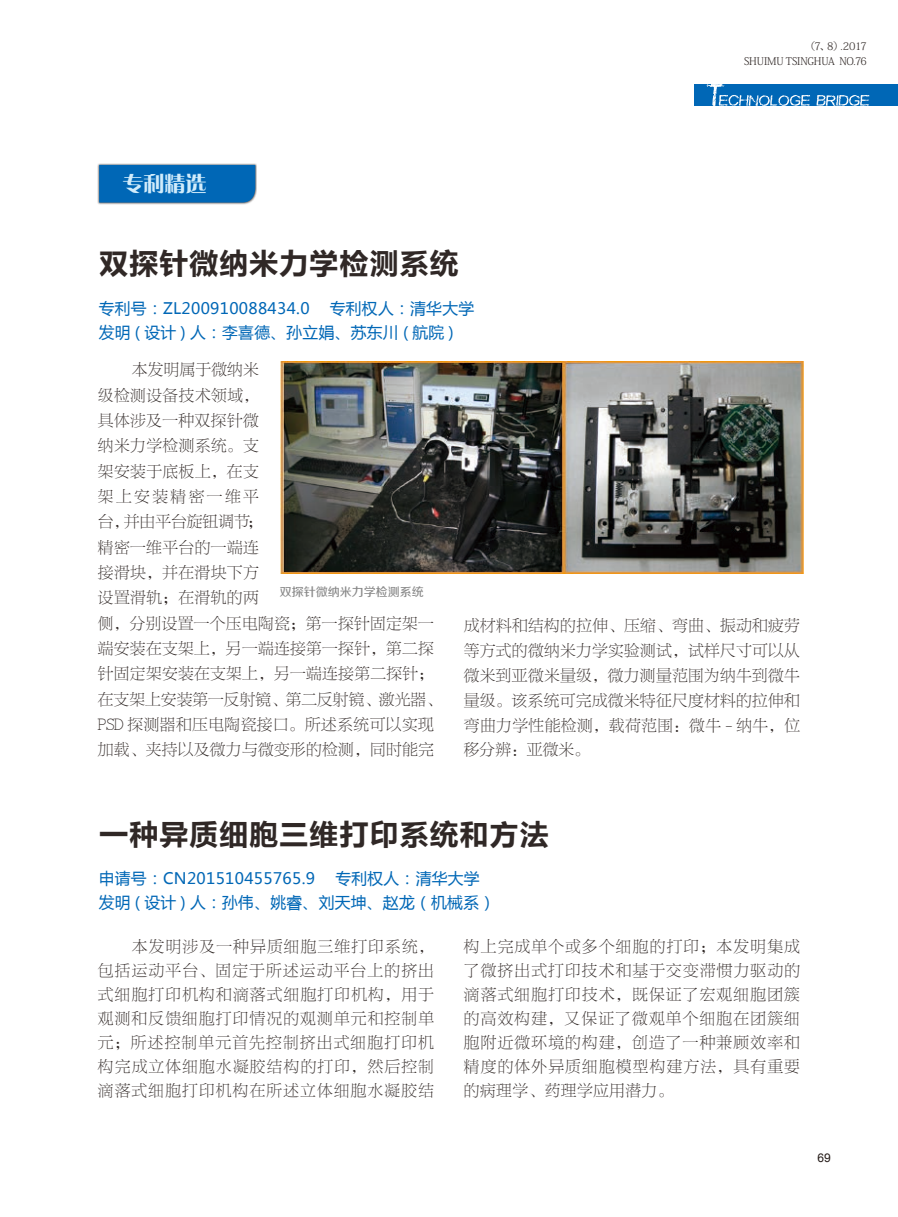
<style>
.page{position:relative;width:898px;height:1217px;background:#fff}
.page>*{position:absolute;margin:0;border:0;box-sizing:border-box;transform-origin:0 0}
.t1{font:30px "FZLTCHJW GB1 0";color:#302826}
.t2{font:21px "FZCQJW GB1 0";color:#d1ecfb}
.t3{font:15.75px/25.3px "FZNBSJW GB1 0";letter-spacing:.025em;color:#302826;text-align:justify}
.t4{font:15.75px/24px "Microsoft Ya Hei";letter-spacing:.02em;color:#0067b6}
.t5{font:12px "FZZZHUNHJW GB1 0";color:#898989}
.t6{font:12px "Arial";color:#231916}
.t7{font:10.5px/15px "Adobe Fangsong Std";letter-spacing:-.03em;color:#302826;text-align:right}
</style>
<div class="page">
<svg style="left:694px;top:84px;width:203px;height:22px;background:#227bbf"></svg>
<div style="left:97px;top:163px;width:160px;height:41px;background:#231916;opacity:.75"></div>
<div style="left:99px;top:165px;width:156px;height:37px;background:#0067b6"></div>
<img style="left:280px;top:362px;width:523px;height:211px">
<h2 class="t2" style="left:122px;top:172px;width:85px">专利精选</h2>
<h1 class="t1" style="left:99px;top:247px;width:361px">双探针微纳米力学检测系统</h1>
<p class="t4" style="left:99px;top:295px;width:377px;text-indent:231px">专利权人：清华大学发明 ( 设计 ) 人：李喜德、孙立娟、苏东川 ( 航院 )</p>
<p class="t4" style="left:99px;top:295px;width:212px">专利号：ZL200910088434.0</p>
<p class="t7" style="left:743px;top:39px;width:124px">（7、8）.2017<br>SHUIMU TSINGHUA NO.76</p>
<p class="t3" style="left:98px;top:357px;width:345px;text-align:left;text-indent:34px">本发明属于微纳米<br>级检测设备技术领域，<br>具体涉及一种双探针微<br>纳米力学检测系统。支<br>架安装于底板上，在支<br>架上安装精密一维平<br>台，并由平台旋钮调节；<br>精密一维平台的一端连<br>接滑块，并在滑块下方<br>设置滑轨；在滑轨的两<br>侧，分别设置一个压电陶瓷；第一探针固定架一端安装在支架上，另一端连接第一探针，第二探针固定架安装在支架上，另一端连接第二探针；在支架上安装第一反射镜、第二反射镜、激光器、<br>PSD 探测器和压电陶瓷接口。所述系统可以实现加载、夹持以及微力与微变形的检测，同时能完</p>
<p class="t5" style="left:280px;top:585px;width:145px">双探针微纳米力学检测系统</p>
<p class="t3" style="left:463px;top:613px;width:337px;line-height:24.8px">成材料和结构的拉伸、压缩、弯曲、振动和疲劳等方式的微纳米力学实验测试，试样尺寸可以从微米到亚微米量级，微力测量范围为纳牛到微牛量级。该系统可完成微米特征尺度材料的拉伸和弯曲力学性能检测，载荷范围：微牛 - 纳牛，位移分辨：亚微米。</p>
<h1 class="t1" style="left:99px;top:817px;width:451px">一种异质细胞三维打印系统和方法</h1>
<p class="t4" style="left:99px;top:866px;width:398px;text-indent:236px">专利权人：清华大学发明 ( 设计 ) 人：孙伟、姚睿、刘天坤、赵龙（机械系）</p>
<p class="t4" style="left:99px;top:866px;width:218px">申请号：CN201510455765.9</p>
<p class="t3" style="left:98px;top:934px;width:337px;line-height:24px;text-indent:34px">本发明涉及一种异质细胞三维打印系统，包括运动平台、固定于所述运动平台上的挤出式细胞打印机构和滴落式细胞打印机构，用于观测和反馈细胞打印情况的观测单元和控制单元；所述控制单元首先控制挤出式细胞打印机构完成立体细胞水凝胶结构的打印，然后控制滴落式细胞打印机构在所述立体细胞水凝胶结</p>
<p class="t3" style="left:463px;top:934px;width:337px;line-height:24px">构上完成单个或多个细胞的打印；本发明集成了微挤出式打印技术和基于交变滞惯力驱动的滴落式细胞打印技术，既保证了宏观细胞团簇的高效构建，又保证了微观单个细胞在团簇细胞附近微环境的构建，创造了一种兼顾效率和精度的体外异质细胞模型构建方法，具有重要的病理学、药理学应用潜力。</p>
<p class="t6" style="left:817px;top:1149px;width:15px">69</p>
</div>
